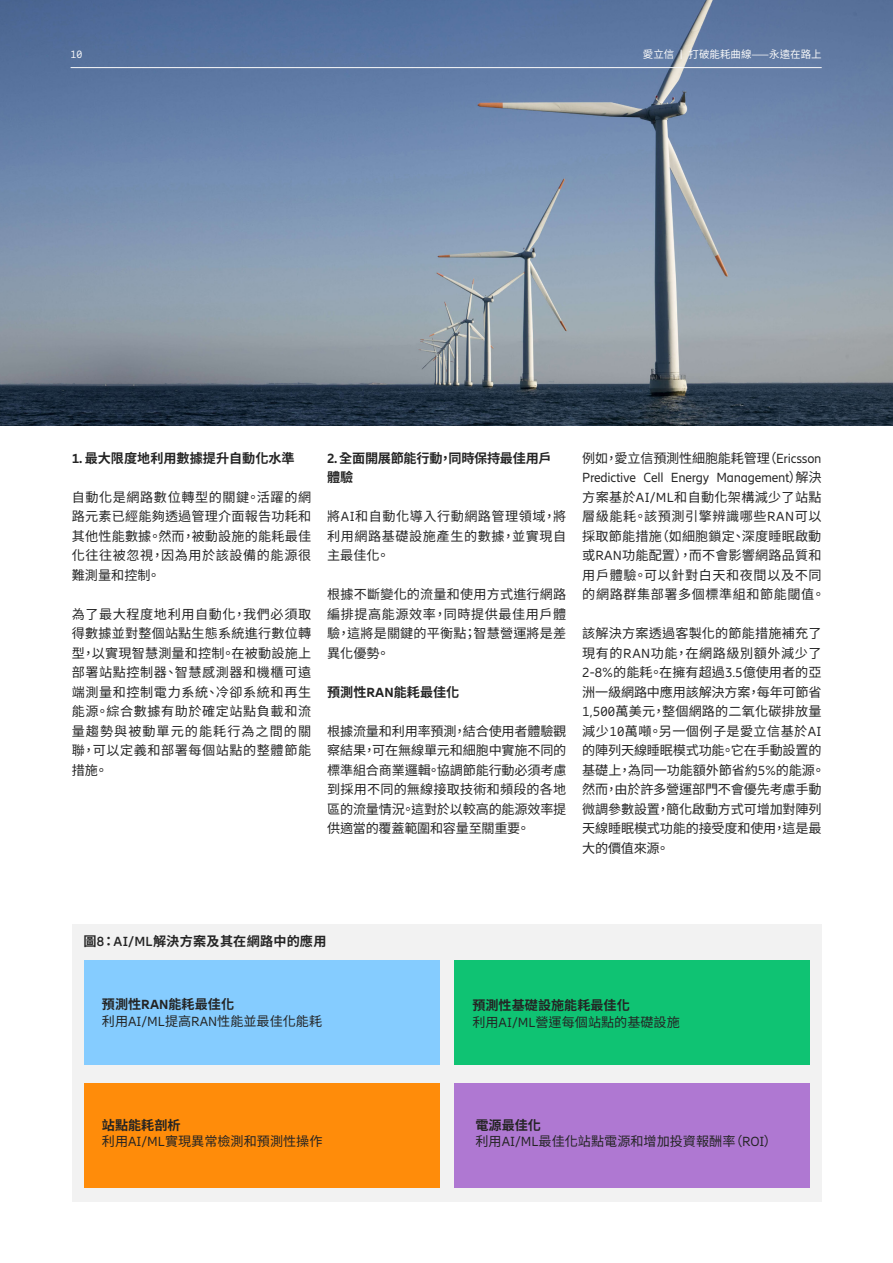
<style>
.page{position:relative;width:893px;height:1263px;background:#fff}
.page>*{position:absolute;margin:0;border:0;box-sizing:border-box;transform-origin:0 0}
.Body_copy_indent_BLA{font:13.2px/19.5px "Noto Sans CJ Ktc";letter-spacing:.015em;color:#242424;text-align:justify}
.Body_copy_indent_BLA-2{font:13.2px/19.5px "Noto Sans CJ Ktc";letter-spacing:-.015em;color:#242424}
.Graph_title_BLACK{font:700 13.2px "Noto Sans CJ Ktc";color:#242424}
.Body_copy_indent_BLA-3{font:700 13.2px "Noto Sans CJ Ktc";color:#242424}
.Body_copy_indent_BLA-4{font:700 13.2px/19.5px "Noto Sans CJ Ktc";letter-spacing:-.02em;color:#242424}
.Graph_title_BLACK-2{font:700 13.2px "Noto Sans CJ Ktc";letter-spacing:.02em;color:#242424}
.Footnote_WHITE{font:10.5px "Noto Sans CJ Ktc";color:#fafafa}
.Footnote_BLACK{font:10.5px "Ericsson Hilda";color:#fafafa}
.s1{font-family:"Ericsson Hilda"}
.s2{font-family:"Ericsson Hilda";font-weight:800}
</style>
<div class="page">
<img style="left:0;top:0;width:893px;height:426px">
<hr style="left:71px;top:67px;width:751px;height:1px;background:#fafafa">
<div style="left:72px;top:924px;width:750px;height:277px;background:#f2f2f2"></div>
<div style="left:84px;top:960px;width:355px;height:105px;background:#85ccff"></div>
<div style="left:84px;top:1083px;width:355px;height:105px;background:#ff8c0a"></div>
<div style="left:455px;top:960px;width:355px;height:105px;background:#0fc373"></div>
<div style="left:455px;top:1083px;width:355px;height:105px;background:#af78d2"></div>
<p class="Footnote_BLACK" style="left:71px;top:48px;width:13px">10</p>
<p class="Footnote_WHITE" style="left:643px;top:48px;width:180px">愛立信ﾠ<span class="s1">|</span>ﾠ打破能耗曲線⸺永遠在路上</p>
<p class="Body_copy_indent_BLA-3" style="left:72px;top:451px;width:224px"><span class="s2">1.</span> 最大限度地利用數據提升自動化水準</p>
<p class="Body_copy_indent_BLA" style="left:72px;top:488px;width:241px">自動化是網路數位轉型的關鍵。活躍的網路元素已經能夠透過管理介面報告功耗和其他性能數據。然而，被動設施的能耗最佳化往往被忽視，因為用於該設備的能源很難測量和控制。</p>
<p class="Body_copy_indent_BLA" style="left:72px;top:605px;width:241px">為了最大程度地利用自動化，我們必須取得數據並對整個站點生態系統進行數位轉型，以實現智慧測量和控制。在被動設施上部署站點控制器、智慧感測器和機櫃可遠端測量和控制電力系統、冷卻系統和再生能源。綜合數據有助於確定站點負載和流量趨勢與被動單元的能耗行為之間的關聯，可以定義和部署每個站點的整體節能措施。</p>
<p class="Body_copy_indent_BLA-4" style="left:327px;top:449px;width:226px"><span class="s2">2.</span> 全面開展節能行動，同時保持最佳用戶體驗</p>
<p class="Body_copy_indent_BLA" style="left:327px;top:507px;width:241px">將<span class="s1">AI</span>和自動化導入行動網路管理領域，將利用網路基礎設施產生的數據，並實現自主最佳化。</p>
<p class="Body_copy_indent_BLA" style="left:327px;top:585px;width:241px">根據不斷變化的流量和使用方式進行網路編排提高能源效率，同時提供最佳用戶體驗，這將是關鍵的平衡點；智慧營運將是差異化優勢。</p>
<p class="Body_copy_indent_BLA-3" style="left:327px;top:685px;width:134px">預測性<span class="s2">RAN</span>能耗最佳化</p>
<p class="Body_copy_indent_BLA" style="left:327px;top:722px;width:241px">根據流量和利用率預測，結合使用者體驗觀察結果，可在無線單元和細胞中實施不同的標準組合商業邏輯。協調節能行動必須考慮到採用不同的無線接取技術和頻段的各地區的流量情況。這對於以較高的能源效率提供適當的覆蓋範圍和容量至關重要。</p>
<p class="Body_copy_indent_BLA" style="left:582px;top:449px;width:244px;text-align:left">例如，愛立信預測性細胞能耗管理（<span class="s1">Ericsson<br>Predictive Cell Energy Management</span>）解決方案基於<span class="s1">AI/ML</span>和自動化架構減少了站點層級能耗。該預測引擎辨識哪些<span class="s1">RAN</span>可以採取節能措施（如細胞鎖定、深度睡眠啟動或<span class="s1">RAN</span>功能配置），而不會影響網路品質和用戶體驗。可以針對白天和夜間以及不同的網路群集部署多個標準組和節能閾值。</p>
<p class="Body_copy_indent_BLA-2" style="left:582px;top:624px;width:244px">該解決方案透過客製化的節能措施補充了現有的<span class="s1">RAN</span>功能，在網路級別額外減少了<br><span class="s1">2-8%</span>的能耗。在擁有超過<span class="s1">3.5</span>億使用者的亞洲一級網路中應用該解決方案，每年可節省<br><span class="s1">1,500</span>萬美元，整個網路的二氧化碳排放量減少<span class="s1">10</span>萬噸。另一個例子是愛立信基於<span class="s1">AI</span>的陣列天線睡眠模式功能。它在手動設置的基礎上，為同一功能額外節省約<span class="s1">5%</span>的能源。然而，由於許多營運部門不會優先考慮手動微調參數設置，簡化啟動方式可增加對陣列天線睡眠模式功能的接受度和使用，這是最大的價值來源。</p>
<p class="Graph_title_BLACK-2" style="left:83px;top:933px;width:245px">圖<span class="s1">8</span>：<span class="s1">AI/ML</span>解決方案及其在網路中的應用</p>
<p class="Graph_title_BLACK" style="left:102px;top:997px;width:134px">預測性<span class="s2">RAN</span>能耗最佳化</p>
<p class="Body_copy_indent_BLA" style="left:102px;top:1011px;width:222px">利用<span class="s1">AI/ML</span>提高<span class="s1">RAN</span>性能並最佳化能耗</p>
<p class="Graph_title_BLACK" style="left:102px;top:1117px;width:80px">站點能耗剖析</p>
<p class="Body_copy_indent_BLA" style="left:102px;top:1132px;width:222px">利用<span class="s1">AI/ML</span>實現異常檢測和預測性操作</p>
<p class="Graph_title_BLACK" style="left:472px;top:998px;width:159px">預測性基礎設施能耗最佳化</p>
<p class="Body_copy_indent_BLA" style="left:472px;top:1012px;width:209px">利用<span class="s1">AI/ML</span>營運每個站點的基礎設施</p>
<p class="Graph_title_BLACK" style="left:475px;top:1117px;width:67px">電源最佳化</p>
<p class="Body_copy_indent_BLA" style="left:475px;top:1132px;width:303px">利用<span class="s1">AI/ML</span>最佳化站點電源和增加投資報酬率（<span class="s1">ROI</span>）</p>
</div>
